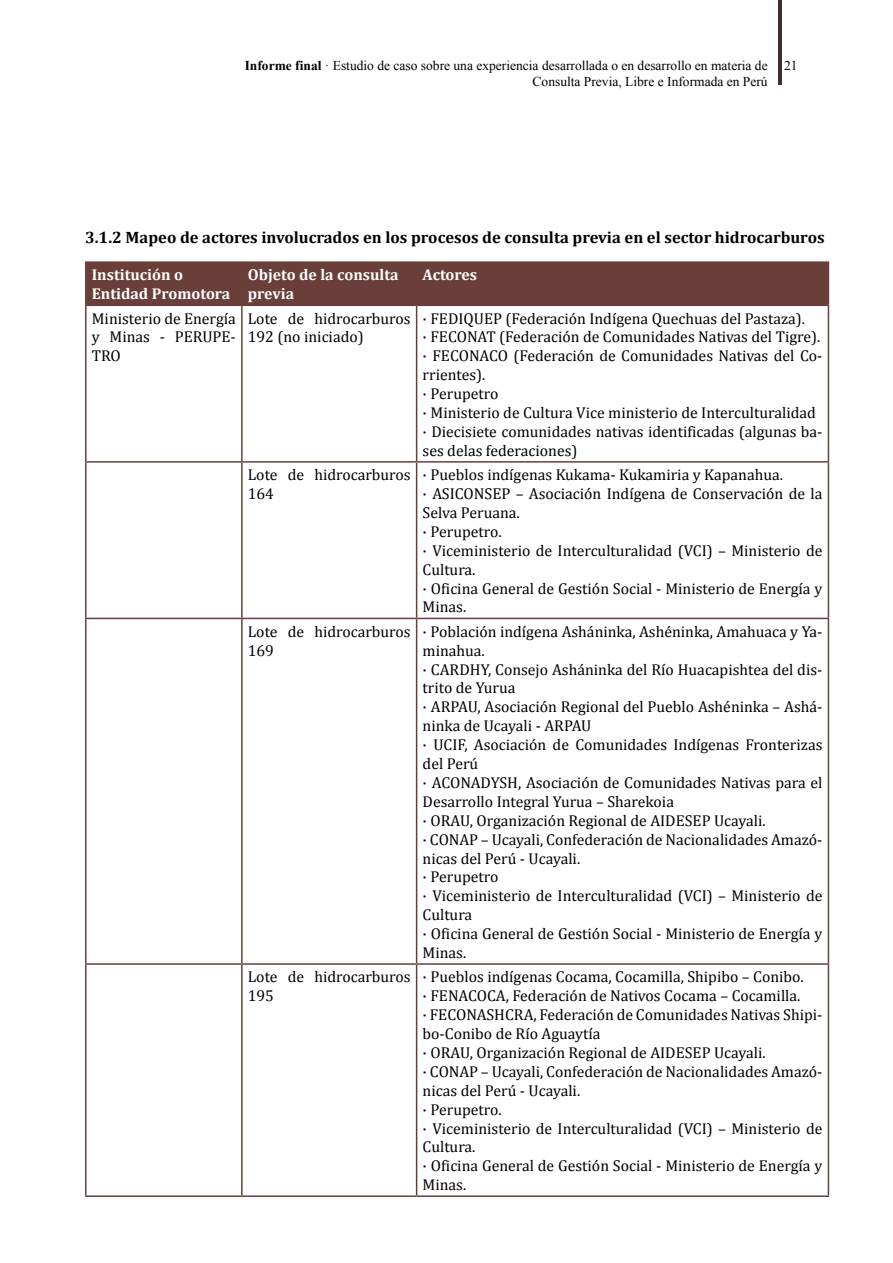
<style>
.page{position:relative;width:893px;height:1263px;background:#fff}
.page>*{position:absolute;margin:0;border:0;box-sizing:border-box;transform-origin:0 0}
.t1{font:700 16.5px "Cambria";color:#000}
.t2{font:15.75px/18.9px "Cambria";color:#000}
.t3{font:700 15.75px/18.9px "Cambria";color:#fff}
.t4{font:13.5px/16.2px "Times New Roman";color:#000}
.s1{font-weight:700}
</style>
<div class="page">
<hr style="left:778px;top:0;width:3px;height:85px;background:#482e28">
<div style="left:87px;top:263px;width:741px;height:42px;background:#6a3f39"></div>
<hr style="left:85px;top:261px;width:157px;height:2px;background:#6a3f39">
<hr style="left:85px;top:263px;width:2px;height:42px;background:#6a3f39">
<hr style="left:242px;top:261px;width:175px;height:2px;background:#6a3f39">
<hr style="left:241px;top:263px;width:2px;height:42px;background:#6a3f39">
<hr style="left:417px;top:261px;width:412px;height:2px;background:#6a3f39">
<hr style="left:416px;top:263px;width:1px;height:42px;background:#6a3f39">
<hr style="left:828px;top:263px;width:1px;height:42px;background:#6a3f39">
<hr style="left:85px;top:305px;width:157px;height:1px;background:#6a3f39">
<hr style="left:85px;top:306px;width:2px;height:155px;background:#6a3f39">
<hr style="left:242px;top:305px;width:175px;height:1px;background:#6a3f39">
<hr style="left:241px;top:306px;width:2px;height:155px;background:#6a3f39">
<hr style="left:417px;top:305px;width:412px;height:1px;background:#6a3f39">
<hr style="left:416px;top:306px;width:1px;height:155px;background:#6a3f39">
<hr style="left:828px;top:306px;width:1px;height:155px;background:#6a3f39">
<hr style="left:85px;top:461px;width:157px;height:2px;background:#6a3f39">
<hr style="left:85px;top:463px;width:2px;height:155px;background:#6a3f39">
<hr style="left:242px;top:461px;width:175px;height:2px;background:#6a3f39">
<hr style="left:241px;top:463px;width:2px;height:155px;background:#6a3f39">
<hr style="left:417px;top:461px;width:412px;height:2px;background:#6a3f39">
<hr style="left:416px;top:463px;width:1px;height:155px;background:#6a3f39">
<hr style="left:828px;top:463px;width:1px;height:155px;background:#6a3f39">
<hr style="left:85px;top:618px;width:157px;height:1px;background:#6a3f39">
<hr style="left:85px;top:619px;width:2px;height:344px;background:#6a3f39">
<hr style="left:242px;top:618px;width:175px;height:1px;background:#6a3f39">
<hr style="left:241px;top:619px;width:2px;height:344px;background:#6a3f39">
<hr style="left:417px;top:618px;width:412px;height:1px;background:#6a3f39">
<hr style="left:416px;top:619px;width:1px;height:344px;background:#6a3f39">
<hr style="left:828px;top:619px;width:1px;height:344px;background:#6a3f39">
<hr style="left:85px;top:963px;width:157px;height:2px;background:#6a3f39">
<hr style="left:85px;top:965px;width:2px;height:230px;background:#6a3f39">
<hr style="left:242px;top:963px;width:175px;height:2px;background:#6a3f39">
<hr style="left:241px;top:965px;width:2px;height:230px;background:#6a3f39">
<hr style="left:417px;top:963px;width:412px;height:2px;background:#6a3f39">
<hr style="left:416px;top:965px;width:1px;height:230px;background:#6a3f39">
<hr style="left:828px;top:965px;width:1px;height:230px;background:#6a3f39">
<hr style="left:85px;top:1195px;width:157px;height:2px;background:#6a3f39">
<hr style="left:242px;top:1195px;width:175px;height:2px;background:#6a3f39">
<hr style="left:417px;top:1195px;width:412px;height:2px;background:#6a3f39">
<p class="t4" style="left:533px;top:57px;width:267px;text-indent:-288px"><span class="s1">Informe final</span> · Estudio de caso sobre una experiencia desarrollada o en desarrollo en materia de 21<br>Consulta Previa, Libre e Informada en Perú</p>
<p class="t1" style="left:85px;top:225px;width:741px">3.1.2 Mapeo de actores involucrados en los procesos de consulta previa en el sector hidrocarburos</p>
<p class="t3" style="left:92px;top:265px;width:140px">Institución o<br>Entidad Promotora</p>
<p class="t3" style="left:248px;top:265px;width:152px">Objeto de la consulta previa</p>
<p class="t3" style="left:423px;top:265px;width:56px">Actores</p>
<p class="t2" style="left:92px;top:309px;width:146px;text-align:justify">Ministerio de Energía y Minas - PERUPE-TRO</p>
<p class="t2" style="left:248px;top:309px;width:164px">Lote de hidrocarburos<br>192 (no iniciado)</p>
<p class="t2" style="left:423px;top:309px;width:401px">· FEDIQUEP (Federación Indígena Quechuas del Pastaza).<br>· FECONAT (Federación de Comunidades Nativas del Tigre). · FECONACO (Federación de Comunidades Nativas del Co&shy;rrientes).<br>· Perupetro<br>· Ministerio de Cultura Vice ministerio de Interculturalidad · Diecisiete comunidades nativas identificadas (algunas ba&shy;ses delas federaciones)</p>
<p class="t2" style="left:248px;top:465px;width:164px">Lote de hidrocarburos<br>164</p>
<p class="t2" style="left:423px;top:465px;width:401px">· Pueblos indígenas Kukama- Kukamiria y Kapanahua.<br>· ASICONSEP – Asociación Indígena de Conservación de la Selva Peruana.<br>· Perupetro.<br>· Viceministerio de Interculturalidad (VCI) – Ministerio de Cultura.<br>· Oficina General de Gestión Social - Ministerio de Energía y Minas.</p>
<p class="t2" style="left:248px;top:622px;width:164px">Lote de hidrocarburos<br>169</p>
<p class="t2" style="left:423px;top:622px;width:401px">· Población indígena Asháninka, Ashéninka, Amahuaca y Ya&shy;minahua.<br>· CARDHY, Consejo Asháninka del Río Huacapishtea del dis&shy;trito de Yurua<br>· ARPAU, Asociación Regional del Pueblo Ashéninka – Ashá&shy;ninka de Ucayali - ARPAU<br>· UCIF, Asociación de Comunidades Indígenas Fronterizas del Perú<br>· ACONADYSH, Asociación de Comunidades Nativas para el Desarrollo Integral Yurua – Sharekoia<br>· ORAU, Organización Regional de AIDESEP Ucayali.<br>· CONAP – Ucayali, Confederación de Nacionalidades Amazó&shy;nicas del Perú - Ucayali.<br>· Perupetro<br>· Viceministerio de Interculturalidad (VCI) – Ministerio de Cultura<br>· Oficina General de Gestión Social - Ministerio de Energía y Minas.</p>
<p class="t2" style="left:248px;top:967px;width:164px">Lote de hidrocarburos<br>195</p>
<p class="t2" style="left:423px;top:967px;width:401px">· Pueblos indígenas Cocama, Cocamilla, Shipibo – Conibo.<br>· FENACOCA, Federación de Nativos Cocama – Cocamilla.<br>· FECONASHCRA, Federación de Comunidades Nativas Shipi&shy;bo-Conibo de Río Aguaytía<br>· ORAU, Organización Regional de AIDESEP Ucayali.<br>· CONAP – Ucayali, Confederación de Nacionalidades Amazó&shy;nicas del Perú - Ucayali.<br>· Perupetro.<br>· Viceministerio de Interculturalidad (VCI) – Ministerio de Cultura.<br>· Oficina General de Gestión Social - Ministerio de Energía y Minas.</p>
</div>
